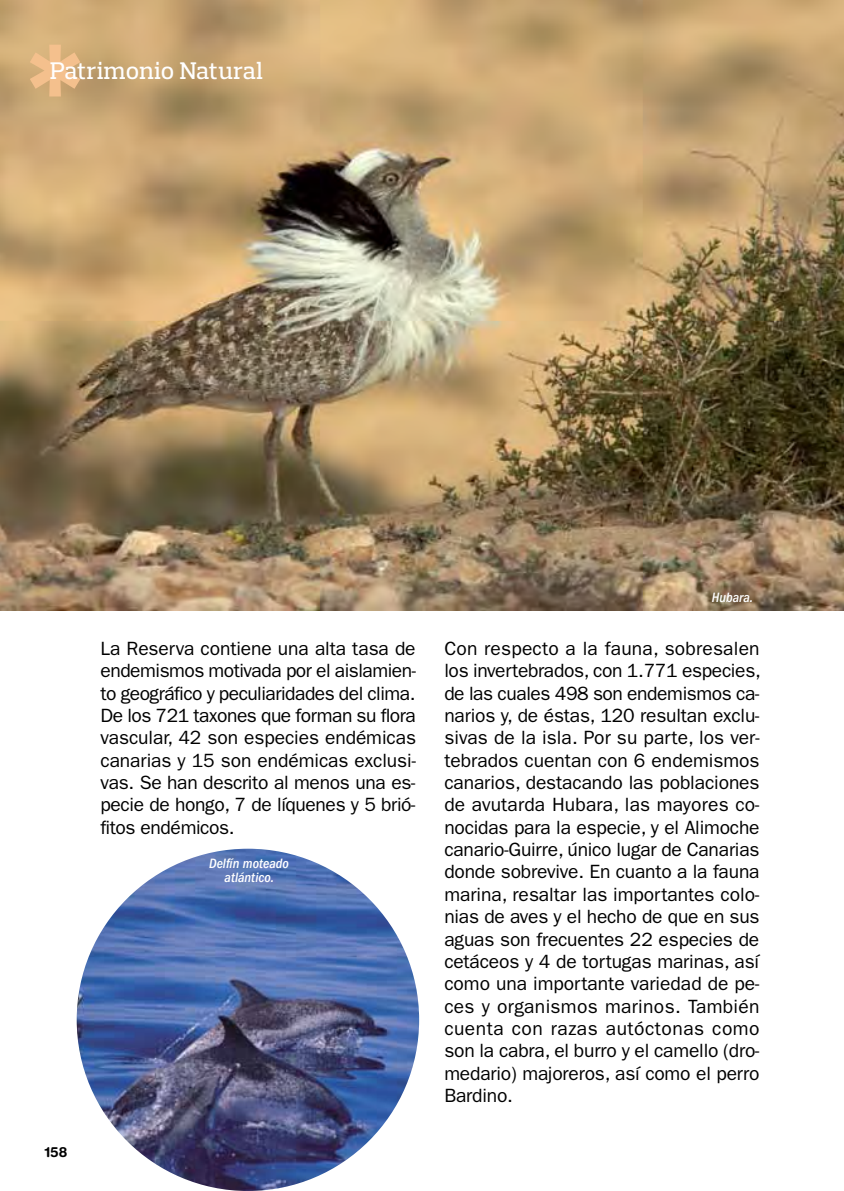
<style>
.page{position:relative;width:844px;height:1191px;background:#fff}
.page>*{position:absolute;margin:0;border:0;box-sizing:border-box;transform-origin:0 0}
.t1{font:500 24.5px "Prelo Slab";letter-spacing:.01em;color:#fff}
.t2{font:19.25px/22.4px "ITC Franklin Gothic Std";letter-spacing:-.015em;color:#000;text-align:justify}
.t3{font:italic 500 condensed 14px/14px "ITC Franklin Gothic Std";color:#fff;text-align:center}
.t4{font:700 14px "Helvetica Rounded LT Std";color:#000}
</style>
<div class="page">
<img style="left:0;top:0;width:843px;height:610px">
<img style="left:77px;top:848px;width:342px;height:343px;border-radius:171px">
<svg style="left:30px;top:45px;width:50px;height:51px;background:#e3b682"></svg>
<p class="t1" style="left:50px;top:56px;width:214px">Patrimonio Natural</p>
<p class="t3" style="left:711px;top:590px;width:43px">Hubara.</p>
<p class="t4" style="left:45px;top:1143px;width:24px">158</p>
<p class="t2" style="left:100px;top:637px;width:317px">La Reserva contiene una alta tasa de endemismos motivada por el aislamien&shy;to geográfico y peculiaridades del clima.<br>De los 721 taxones que forman su flora vascular, 42 son especies endémicas canarias y 15 son endémicas exclusi&shy;vas. Se han descrito al menos una es&shy;pecie de hongo, 7 de líquenes y 5 brió&shy;fitos endémicos.</p>
<p class="t2" style="left:444px;top:637px;width:318px">Con respecto a la fauna, sobresalen los invertebrados, con 1.771 especies, de las cuales 498 son endemismos ca&shy;narios y, de éstas, 120 resultan exclu&shy;sivas de la isla. Por su parte, los ver&shy;tebrados cuentan con 6 endemismos canarios, destacando las poblaciones de avutarda Hubara, las mayores co&shy;nocidas para la especie, y el Alimoche canario-Guirre, único lugar de Canarias donde sobrevive. En cuanto a la fauna marina, resaltar las importantes colo&shy;nias de aves y el hecho de que en sus aguas son frecuentes 22 especies de cetáceos y 4 de tortugas marinas, así como una importante variedad de pe&shy;ces y organismos marinos. También cuenta con razas autóctonas como son la cabra, el burro y el camello (dro&shy;medario) majoreros, así como el perro Bardino.</p>
<p class="t3" style="left:209px;top:856px;width:81px">Delfín moteado atlántico.</p>
</div>
